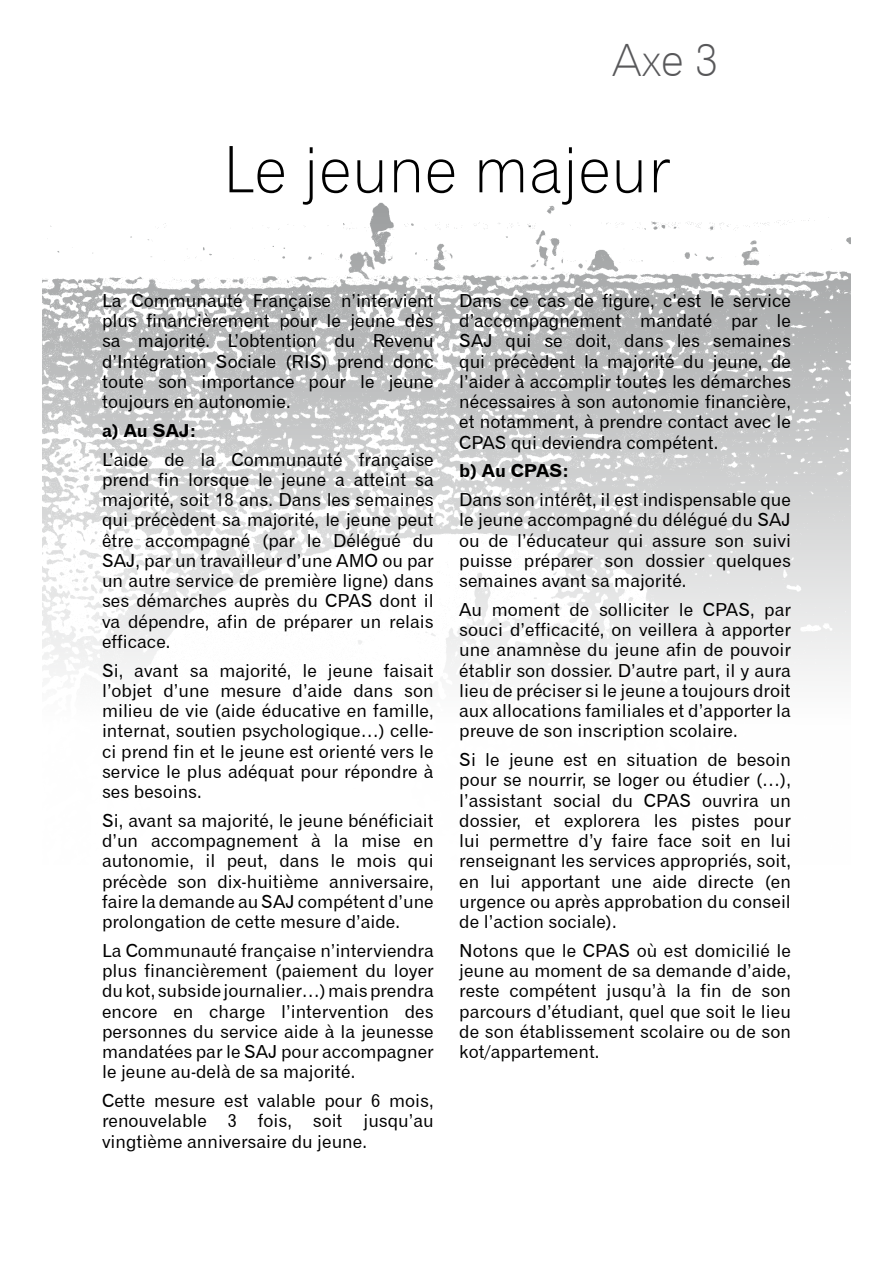
<style>
.page{position:relative;width:893px;height:1263px;background:#fff}
.page>*{position:absolute;margin:0;border:0;box-sizing:border-box;transform-origin:0 0}
.t1{font:63.75px "Gothic 720 BT Light B";color:#000}
.t2{font:44.55px "Gothic 720 BT Light B";color:#58585a}
.t3{font:18px/20.2px "Gothic 720 BT Roman B";color:#000;text-align:justify}
.t4{font:18px "Gothic 720 BT Bold B";color:#000}
</style>
<div class="page">
<img style="left:43px;top:202px;width:807px;height:475px">
<h2 class="t2" style="left:612px;top:34px;width:107px">Axe 3</h2>
<h1 class="t1" style="left:223px;top:131px;width:448px">Le jeune majeur</h1>
<p class="t3" style="left:102px;top:290px;width:333px">La Communauté Française n’intervient plus financièrement pour le jeune dès sa majorité. L’obtention du Revenu d’Intégration Sociale (RIS) prend donc toute son importance pour le jeune toujours en autonomie.</p>
<p class="t4" style="left:102px;top:419px;width:96px">a) Au SAJ:</p>
<p class="t3" style="left:102px;top:449px;width:333px">L’aide de la Communauté française prend fin lorsque le jeune a atteint sa majorité, soit 18 ans. Dans les semaines qui précèdent sa majorité, le jeune peut être accompagné (par le Délégué du SAJ, par un travailleur d’une AMO ou par un autre service de première ligne) dans ses démarches auprès du CPAS dont il va dépendre, afin de préparer un relais efficace.</p>
<p class="t3" style="left:102px;top:660px;width:333px">Si, avant sa majorité, le jeune faisait l’objet d’une mesure d’aide dans son milieu de vie (aide éducative en famille, internat, soutien psychologique…) celle&shy;ci prend fin et le jeune est orienté vers le service le plus adéquat pour répondre à ses besoins.</p>
<p class="t3" style="left:102px;top:810px;width:333px">Si, avant sa majorité, le jeune bénéficiait d’un accompagnement à la mise en autonomie, il peut, dans le mois qui précède son dix-huitième anniversaire, faire la demande au SAJ compétent d’une prolongation de cette mesure d’aide.</p>
<p class="t3" style="left:102px;top:940px;width:333px">La Communauté française n’interviendra plus financièrement (paiement du loyer du kot, subside journalier…) mais prendra encore en charge l’intervention des personnes du service aide à la jeunesse mandatées par le SAJ pour accompagner le jeune au-delà de sa majorité.</p>
<p class="t3" style="left:102px;top:1090px;width:333px">Cette mesure est valable pour 6 mois, renouvelable 3 fois, soit jusqu’au vingtième anniversaire du jeune.</p>
<p class="t3" style="left:459px;top:290px;width:333px">Dans ce cas de figure, c’est le service d’accompagnement mandaté par le SAJ qui se doit, dans les semaines qui précèdent la majorité du jeune, de l’aider à accomplir toutes les démarches nécessaires à son autonomie financière, et notamment, à prendre contact avec le CPAS qui deviendra compétent.</p>
<p class="t4" style="left:459px;top:460px;width:111px">b) Au CPAS:</p>
<p class="t3" style="left:459px;top:489px;width:333px">Dans son intérêt, il est indispensable que le jeune accompagné du délégué du SAJ ou de l’éducateur qui assure son suivi puisse préparer son dossier quelques semaines avant sa majorité.</p>
<p class="t3" style="left:459px;top:599px;width:333px">Au moment de solliciter le CPAS, par souci d’efficacité, on veillera à apporter une anamnèse du jeune afin de pouvoir établir son dossier. D’autre part, il y aura lieu de préciser si le jeune a toujours droit aux allocations familiales et d’apporter la preuve de son inscription scolaire.</p>
<p class="t3" style="left:459px;top:749px;width:333px">Si le jeune est en situation de besoin pour se nourrir, se loger ou étudier (…), l’assistant social du CPAS ouvrira un dossier, et explorera les pistes pour lui permettre d’y faire face soit en lui renseignant les services appropriés, soit, en lui apportant une aide directe (en urgence ou après approbation du conseil de l’action sociale).</p>
<p class="t3" style="left:459px;top:940px;width:333px">Notons que le CPAS où est domicilié le jeune au moment de sa demande d’aide, reste compétent jusqu’à la fin de son parcours d’étudiant, quel que soit le lieu de son établissement scolaire ou de son kot/appartement.</p>
</div>
